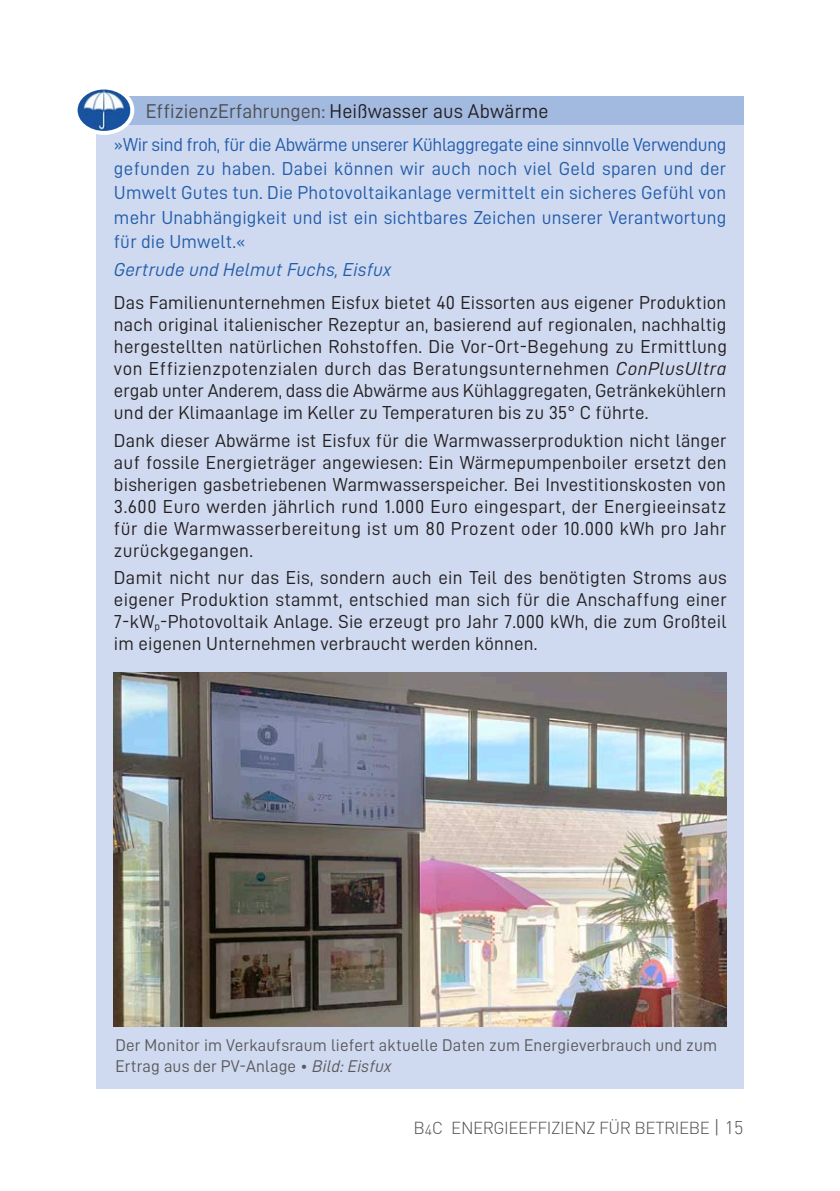
<style>
.page{position:relative;width:840px;height:1191px;background:#fff}
.page>*{position:absolute;margin:0;border:0;box-sizing:border-box;transform-origin:0 0}
.Überschrift_3{font:20px "D DIN";letter-spacing:.01em;color:#4d4d4f}
.Text{font:18.8px/22px "D DIN";letter-spacing:.01em;color:#231f20;text-align:justify}
.Text-2{font:18.8px/24px "D DIN";letter-spacing:.01em;color:#215caa;text-align:justify}
.Text-3{font:18.8px "D DIN Italic";letter-spacing:.01em;color:#215caa}
.Bild-UT{font:17px/21px "D DIN";letter-spacing:.01em;color:#58595b}
.t1{font:300 17px "DIN";letter-spacing:-.025em;color:#4d4d4f}
.s1{color:#231f20}
.s2{font-family:"D DIN Italic"}
.s3{font-size:14.4px}
.s4{font-size:19px}
.s5{font-size:18px}
</style>
<div class="page">
<div style="left:96px;top:125px;width:646px;height:964px;background:#cfd9ef"></div>
<div style="left:96px;top:96px;width:647px;height:28px;background:#a2b9e0"></div>
<img style="left:79px;top:91px;width:51px;height:42px">
<div style="left:74px;top:86px;width:60px;height:49px;border:4px solid #fff;border-radius:50%"></div>
<img style="left:114px;top:672px;width:612px;height:354px">
<p class="Überschrift_3" style="left:146px;top:100px;width:404px">EffizienzErfahrungen: <span class="s1">Heißwasser aus Abwärme</span></p>
<p class="Text-2" style="left:114px;top:133px;width:613px">»Wir sind froh, für die Abwärme unserer Kühlaggregate eine sinnvolle Verwendung gefunden zu haben. Dabei können wir auch noch viel Geld sparen und der Umwelt Gutes tun. Die Photovoltaikanlage vermittelt ein sicheres Gefühl von mehr Unabhängigkeit und ist ein sichtbares Zeichen unserer Verantwortung für die Umwelt.«</p>
<p class="Text-3" style="left:114px;top:259px;width:278px">Gertrude und Helmut Fuchs, Eisfux</p>
<p class="Text" style="left:114px;top:291px;width:614px">Das Familienunternehmen Eisfux bietet 40 Eissorten aus eigener Produktion nach original italienischer Rezeptur an, basierend auf regionalen, nachhaltig hergestellten natürlichen Rohstoffen. Die Vor-Ort-Begehung zu Ermittlung von Effizienzpotenzialen durch das Beratungsunternehmen <span class="s2">ConPlusUltra </span>ergab unter Anderem, dass die Abwärme aus Kühlaggregaten, Getränkekühlern und der Klimaanlage im Keller zu Temperaturen bis zu 35° C führte.</p>
<p class="Text" style="left:114px;top:429px;width:614px">Dank dieser Abwärme ist Eisfux für die Warmwasserproduktion nicht länger auf fossile Energieträger angewiesen: Ein Wärmepumpenboiler ersetzt den bisherigen gasbetriebenen Warmwasserspeicher. Bei Investitionskosten von 3.600 Euro werden jährlich rund 1.000 Euro eingespart, der Energieeinsatz für die Warmwasserbereitung ist um 80 Prozent oder 10.000 kWh pro Jahr zurückgegangen.</p>
<p class="Text" style="left:114px;top:566px;width:614px">Damit nicht nur das Eis, sondern auch ein Teil des benötigten Stroms aus eigener Produktion stammt, entschied man sich für die Anschaffung einer 7-kW<sub>p</sub>-Photovoltaik Anlage. Sie erzeugt pro Jahr 7.000 kWh, die zum Großteil im eigenen Unternehmen verbraucht werden können.</p>
<p class="Bild-UT" style="left:115px;top:1034px;width:603px">Der Monitor im Verkaufsraum liefert aktuelle Daten zum Energieverbrauch und zum<br>Ertrag aus der PV-Anlage • <span class="s2">Bild: Eisfux</span></p>
<p class="t1" style="left:413px;top:1117px;width:331px">B<span class="s3">4</span>C ENERGIEEFFIZIENZ FÜR BETRIEBE <span class="s4">|</span> <span class="s5">15</span></p>
</div>
